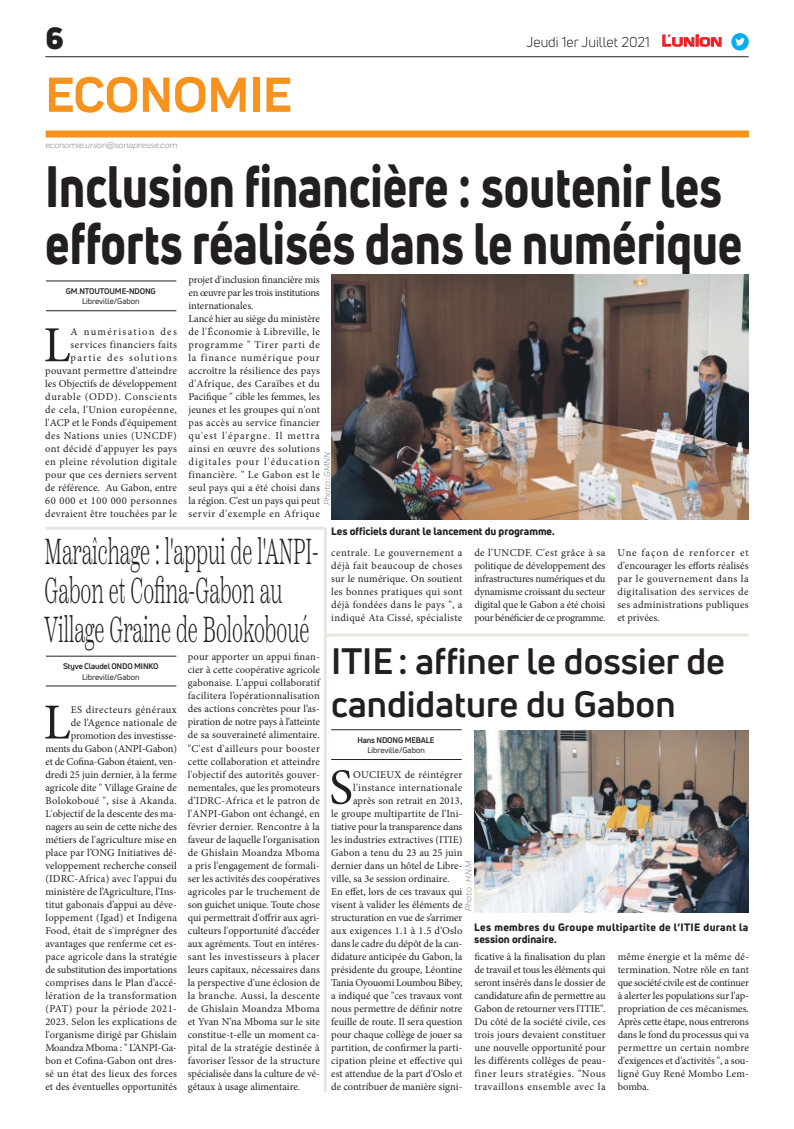
<style>
.page{position:relative;width:794px;height:1129px;background:#fff}
.page>*{position:absolute;margin:0;border:0;box-sizing:border-box;transform-origin:0 0}
.t1{font:800 57px/57px "Uni Neue";color:#231f20;scale:.81 1}
.t2{font:700 51px "Praktika";color:#f7931d}
.t3{font:50.5px "Minion Pro";color:#231f20}
.t4{font:300 36px/39px "Scotch Text";color:#231f20;scale:.54 1}
.t5{font:700 36px/43.2px "Uni Neue";color:#231f20}
.t6{font:900 30px "Uni Neue";color:#231f20}
.t7{font:14px "Uni Neue";color:#231f20}
.t8{font:10.5px/13px "Minion Pro";letter-spacing:.005em;color:#231f20;text-align:justify}
.t9{font:10.5px/13px "Minion Pro";letter-spacing:.03em;color:#231f20;text-align:right}
.t10{font:10.5px "Minion Pro";letter-spacing:-.015em;color:#231f20}
.t11{font:800 10.5px/12.6px "Uni Neue";letter-spacing:.035em;color:#231f20}
.t12{font:800 10.5px "Uni Neue";color:#231f20}
.t13{font:10.5px "Minion Pro";letter-spacing:.025em;color:#231f20}
.t14{font:10.5px "Minion Pro";letter-spacing:-.02em;color:#231f20}
.t15{font:10.5px "Minion Pro";letter-spacing:.035em;color:#231f20}
.t16{font:italic 9px "Praktika";color:#818386}
.t17{font:700 8px "Uni Neue";letter-spacing:-.02em;color:#231f20}
.t18{font:8px "Uni Neue";color:#231f20}
.s1{font-family:"Eurostile";font-weight:600;font-size:14.9px;color:#ee1d23}
.s2{font-family:"Eurostile";font-weight:600;font-size:11.4px;color:#ee1d23}
</style>
<div class="page">
<div style="left:46px;top:130px;width:703px;height:7px;background:#f7931d"></div>
<hr style="left:45px;top:56px;width:703px;height:1px;background:#231f20">
<svg style="left:662px;top:34px;width:60px;height:13px"></svg>
<div style="left:731px;top:33px;width:17px;height:18px;background:#00aeef;border-radius:50%"></div>
<svg style="left:735px;top:38px;width:10px;height:8px"></svg>
<hr style="left:46px;top:310px;width:130px;height:1px;background:#231f20">
<hr style="left:46px;top:281px;width:130px;height:1px;background:#231f20">
<img style="left:331px;top:274px;width:417px;height:245px">
<hr style="left:331px;top:758px;width:130px;height:1px;background:#231f20">
<hr style="left:331px;top:729px;width:130px;height:1px;background:#231f20">
<img style="left:474px;top:730px;width:275px;height:182px">
<hr style="left:46px;top:685px;width:130px;height:1px;background:#231f20">
<hr style="left:46px;top:656px;width:130px;height:1px;background:#231f20">
<hr style="left:45px;top:526px;width:280px;height:3px;background:#e8e6e0">
<hr style="left:325px;top:633px;width:423px;height:3px;background:#e8e6e0">
<hr style="left:324px;top:528px;width:3px;height:563px;background:#e8e6e0">
<h3 class="t6" style="left:45px;top:17px;width:20px">6</h3>
<h2 class="t2" style="left:45px;top:54px;width:248px">ECONOMIE</h2>
<p class="t16" style="left:45px;top:139px;width:134px">economie.union@sonapresse.com</p>
<h3 class="t7" style="left:526px;top:33px;width:197px">Jeudi 1er Juillet 2021 <span class="s1">L</span><span class="s2">UNION</span></h3>
<h1 class="t1" style="left:45px;top:157px;width:862px">Inclusion financière : soutenir les efforts réalisés dans le numérique</h1>
<p class="t17" style="left:66px;top:286px;width:91px">GM.NTOUTOUME-NDONG</p>
<p class="t18" style="left:82px;top:296px;width:59px">Libreville/Gabon</p>
<p class="t8" style="left:188px;top:273px;width:133px;text-align:left">projet d'inclusion financière mis en œuvre par les trois institutions internationales.<br>Lancé hier au siège du ministère de l'Économie à Libreville, le programme " Tirer parti de la finance numérique pour accroître la résilience des pays d'Afrique, des Caraïbes et du<br>Pacifique " cible les femmes, les jeunes et les groupes qui n'ont pas accès au service financier qu'est l'épargne. Il mettra ainsi en œuvre des solutions digitales pour l'éducation financière. " Le Gabon est le seul pays qui a été choisi dans la région. C'est un pays qui peut servir d'exemple en Afrique</p>
<p class="t9" style="left:45px;top:325px;width:133px">A numérisation des services financiers faits partie des solutions pouvant permettre d'atteindre les Objectifs de développement durable (ODD). Conscients de cela, l'Union européenne, l'ACP et le Fonds d'équipement des Nations unies (UNCDF) ont décidé d'appuyer les pays en pleine révolution digitale pour que ces derniers servent de référence. Au Gabon, entre<br>60 000 et 100 000 personnes devraient être touchées par le</p>
<h3 class="t3" style="left:43px;top:311px;width:29px">L</h3>
<p class="t16" style="left:321px;top:505px;width:54px;rotate:-90deg">Photo : GMNN</p>
<h3 class="t4" style="left:45px;top:531px;width:509px">Maraîchage : l'appui de l'ANPI-<br>Gabon et Cofina-Gabon au<br>Village Graine de Bolokoboué</h3>
<p class="t17" style="left:63px;top:661px;width:97px">Styve Claudel ONDO MINKO</p>
<p class="t18" style="left:82px;top:671px;width:59px">Libreville/Gabon</p>
<p class="t8" style="left:188px;top:650px;width:134px">pour apporter un appui finan&shy;cier à cette coopérative agricole gabonaise. L'appui collaboratif facilitera l’opérationnalisation des actions concrètes pour l’as&shy;piration de notre pays à l’atteinte de sa souveraineté alimentaire. "C'est d'ailleurs pour booster cette collaboration et atteindre l'objectif des autorités gouver&shy;nementales, que les promoteurs d’IDRC-Africa et le patron de l'ANPI-Gabon ont échangé, en février dernier. Rencontre à la faveur de laquelle l'organisation de Ghislain Moandza Mboma a pris l'engagement de formali&shy;ser les activités des coopératives agricoles par le truchement de son guichet unique. Toute chose qui permettrait d'offrir aux agri&shy;culteurs l'opportunité d’accéder aux agréments. Tout en intéres&shy;sant les investisseurs à placer leurs capitaux, nécessaires dans la perspective d'une éclosion de la branche. Aussi, la descente de Ghislain Moandza Mboma et Yvan N’na Mboma sur le site constitue-t-elle un moment ca&shy;pital de la stratégie destinée à favoriser l’essor de la structure spécialisée dans la culture de vé&shy;gétaux à usage alimentaire.</p>
<p class="t8" style="left:45px;top:702px;width:133px;text-align:right">ES directeurs généraux<br>de l’Agence nationale de promotion des investisse&shy;ments du Gabon (ANPI-Gabon) et de Cofina-Gabon étaient, ven&shy;dredi 25 juin dernier, à la ferme agricole dite " Village Graine de<br>Bolokoboué ", sise à Akanda.<br>L'objectif de la descente des ma&shy;nagers au sein de cette niche des métiers de l'agriculture mise en place par l’ONG Initiatives dé&shy;veloppement recherche conseil (IDRC-Africa) avec l'appui du ministère de l’Agriculture, l’Ins&shy;titut gabonais d’appui au déve&shy;loppement (Igad) et Indigena<br>Food, était de s'imprégner des avantages que renferme cet es&shy;pace agricole dans la stratégie de substitution des importations comprises dans le Plan d’accé&shy;lération de la transformation (PAT) pour la période 2021-<br>2023. Selon les explications de l'organisme dirigé par Ghislain<br>Moandza Mboma : " L’ANPI-Ga&shy;bon et Cofina-Gabon ont dres&shy;sé un état des lieux des forces et des éventuelles opportunités</p>
<h3 class="t3" style="left:44px;top:688px;width:29px">L</h3>
<p class="t12" style="left:331px;top:523px;width:225px">Les officiels durant le lancement du programme.</p>
<p class="t8" style="left:331px;top:546px;width:133px">centrale. Le gouvernement a déjà fait beaucoup de choses sur le numérique. On soutient les bonnes pratiques qui sont déjà fondées dans le pays ", a indiqué Ata Cissé, spécialiste</p>
<p class="t8" style="left:474px;top:546px;width:133px">de l'UNCDF. C'est grâce à sa politique de développement des infrastructures numériques et du dynamisme croissant du secteur digital que le Gabon a été choisi pour bénéficier de ce programme.</p>
<p class="t8" style="left:617px;top:546px;width:133px">Une façon de renforcer et d'encourager les efforts réalisés par le gouvernement dans la digitalisation des services de ses administrations publiques et privées.</p>
<h3 class="t5" style="left:331px;top:639px;width:395px">ITIE: affiner le dossier de candidature du Gabon</h3>
<p class="t17" style="left:358px;top:734px;width:78px">Hans NDONG MEBALE</p>
<p class="t18" style="left:367px;top:745px;width:59px">Libreville/Gabon</p>
<h3 class="t3" style="left:329px;top:753px;width:25px">S</h3>
<p class="t9" style="left:353px;top:767px;width:111px">OUCIEUX de réintégrer</p>
<p class="t15" style="left:353px;top:780px;width:111px">l'instance internationale</p>
<p class="t8" style="left:353px;top:793px;width:111px">après son retrait en 2013,</p>
<p class="t8" style="left:331px;top:806px;width:133px">le groupe multipartite de l'Ini-</p>
<p class="t10" style="left:331px;top:819px;width:133px">tiative pour la transparence dans</p>
<p class="t8" style="left:331px;top:832px;width:133px">les industries extractives (ITIE)</p>
<p class="t8" style="left:331px;top:845px;width:133px">Gabon a tenu du 23 au 25 juin</p>
<p class="t8" style="left:331px;top:858px;width:133px">dernier dans un hôtel de Libre-</p>
<p class="t8" style="left:331px;top:871px;width:120px">ville, sa 3e session ordinaire.</p>
<p class="t8" style="left:331px;top:884px;width:133px">En effet, lors de ces travaux qui</p>
<p class="t8" style="left:331px;top:897px;width:133px">visent à valider les éléments de</p>
<p class="t10" style="left:331px;top:910px;width:133px">structuration en vue de s’arrimer</p>
<p class="t13" style="left:331px;top:923px;width:133px">aux exigences 1.1 à 1.5 d’Oslo</p>
<p class="t10" style="left:331px;top:936px;width:133px">dans le cadre du dépôt de la can-</p>
<p class="t8" style="left:331px;top:949px;width:133px">didature anticipée du Gabon, la</p>
<p class="t8" style="left:331px;top:962px;width:133px">présidente du groupe, Léontine</p>
<p class="t14" style="left:331px;top:975px;width:133px">Tania Oyouomi Loumbou Bibey,</p>
<p class="t8" style="left:331px;top:988px;width:133px">a indiqué que "ces travaux vont</p>
<p class="t8" style="left:331px;top:1001px;width:133px">nous permettre de définir notre</p>
<p class="t8" style="left:331px;top:1014px;width:133px">feuille de route. Il sera question</p>
<p class="t8" style="left:331px;top:1027px;width:133px">pour chaque collège de jouer sa</p>
<p class="t8" style="left:331px;top:1040px;width:133px">partition, de confirmer la parti-</p>
<p class="t8" style="left:331px;top:1053px;width:133px">cipation pleine et effective qui</p>
<p class="t8" style="left:331px;top:1066px;width:133px">est attendue de la part d'Oslo et</p>
<p class="t8" style="left:331px;top:1079px;width:133px">de contribuer de manière signi-</p>
<p class="t16" style="left:462px;top:910px;width:51px;rotate:-90deg">Photo : H.N.M</p>
<p class="t11" style="left:474px;top:920px;width:276px">Les membres du Groupe multipartite de l’ITIE durant la session ordinaire.</p>
<p class="t8" style="left:474px;top:949px;width:133px">ficative à la finalisation du plan de travail et tous les éléments qui seront insérés dans le dossier de candidature afin de permettre au Gabon de retourner vers l'ITIE".<br>Du côté de la société civile, ces trois jours devaient constituer une nouvelle opportunité pour les différents collèges de peau&shy;finer leurs stratégies. "Nous travaillons ensemble avec la</p>
<p class="t8" style="left:617px;top:949px;width:133px">même énergie et la même dé&shy;termination. Notre rôle en tant que société civile est de continuer à alerter les populations sur l'ap&shy;propriation de ces mécanismes.<br>Après cette étape, nous entrerons dans le fond du processus qui va permettre un certain nombre d'exigences et d'activités ", a sou&shy;ligné Guy René Mombo Lem&shy;bomba.</p>
</div>
